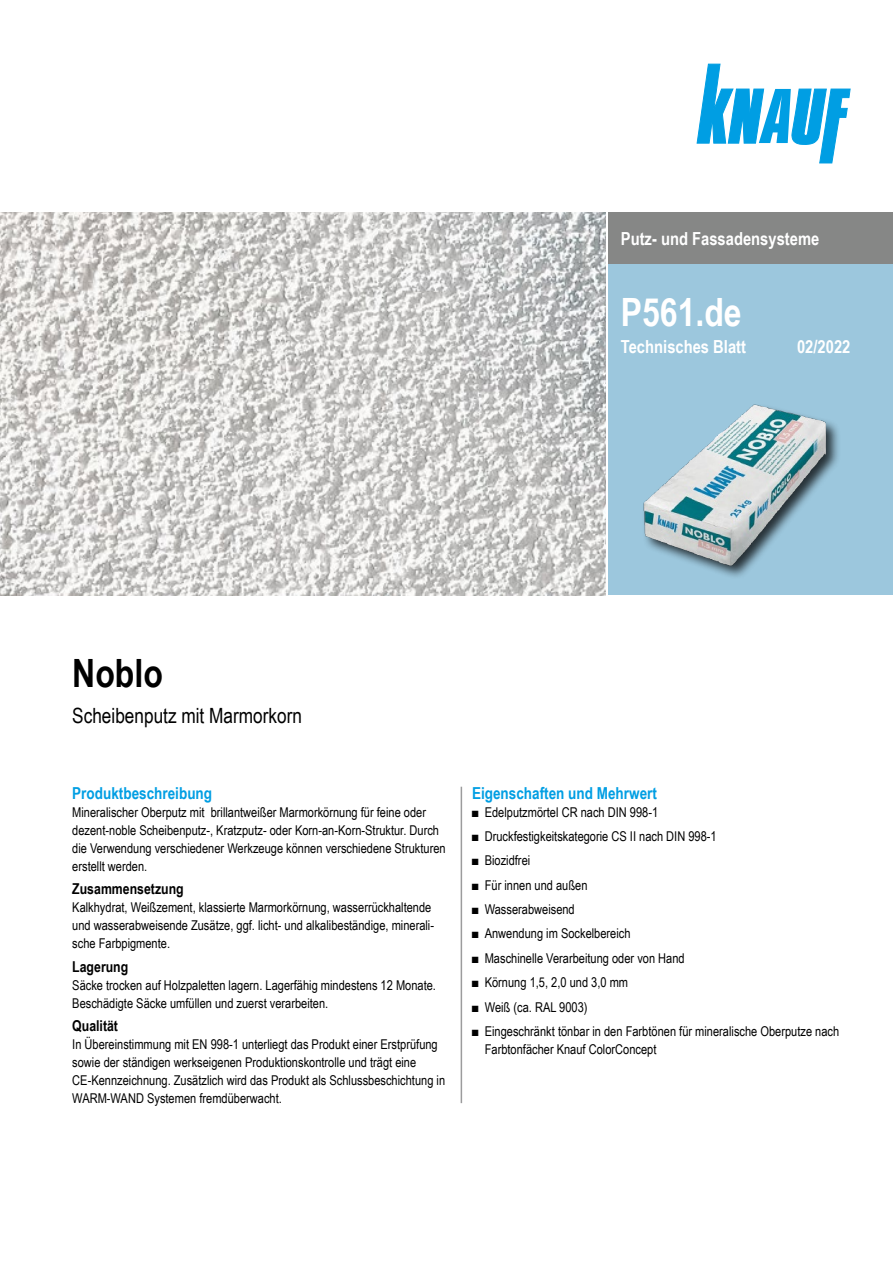
<style>
.page{position:relative;width:893px;height:1263px;background:#fff}
.page>*{position:absolute;margin:0;border:0;box-sizing:border-box;transform-origin:0 0}
.t1{font:700 39px "Arial Narrow";color:#fff}
.t2{font:700 39px "Arial Narrow";color:#000}
.t3{font:21px "Arial Narrow";color:#000}
.Ausgabe_TB{font:700 18px "Arial Narrow";color:#fff}
.Ue3_11cyan_TB{font:700 16.5px "Arial Narrow";color:#009ee3}
.Ue4_10schwarz_TB{font:700 15px "Arial Narrow";color:#000}
.Text_TB{font:13.5px/18px "Arial Narrow";color:#000}
</style>
<div class="page">
<div style="left:608px;top:213px;width:285px;height:382px;background:#9cc7dd"></div>
<div style="left:608px;top:213px;width:285px;height:51px;background:#868786"></div>
<div style="left:641px;top:403px;width:200px;height:177px;background:#000;opacity:.75"></div>
<img style="left:641px;top:403px;width:190px;height:167px">
<img style="left:0;top:213px;width:606px;height:382px">
<svg style="left:697px;top:64px;width:153px;height:99px"></svg>
<hr style="left:461px;top:787px;width:1px;height:316px;background:#9c9c9d">
<h3 class="Ausgabe_TB" style="left:621px;top:225px;width:200px">Putz- und Fassadensysteme</h3>
<h1 class="t1" style="left:621px;top:282px;width:122px">P561.de</h1>
<h3 class="Ausgabe_TB" style="left:621px;top:333px;width:127px">Technisches Blatt</h3>
<p class="Ausgabe_TB" style="left:797px;top:333px;width:55px">02/2022</p>
<h1 class="t2" style="left:72px;top:644px;width:92px">Noblo</h1>
<h2 class="t3" style="left:72px;top:700px;width:231px">Scheibenputz mit Marmorkorn</h2>
<p class="Ue3_11cyan_TB" style="left:72px;top:780px;width:141px">Produktbeschreibung</p>
<p class="Text_TB" style="left:72px;top:802px;width:375px">Mineralischer Oberputz mit brillantweißer Marmorkörnung für feine oder dezent-noble Scheibenputz-, Kratzputz- oder Korn-an-Korn-Struktur. Durch die Verwendung verschiedener Werkzeuge können verschiedene Strukturen erstellt werden.</p>
<p class="Ue4_10schwarz_TB" style="left:72px;top:877px;width:113px">Zusammensetzung</p>
<p class="Text_TB" style="left:72px;top:898px;width:363px">Kalkhydrat, Weißzement, klassierte Marmorkörnung, wasserrückhaltende und wasserabweisende Zusätze, ggf. licht- und alkalibeständige, minerali&shy;sche Farbpigmente.</p>
<p class="Ue4_10schwarz_TB" style="left:72px;top:955px;width:58px">Lagerung</p>
<p class="Text_TB" style="left:72px;top:975px;width:365px">Säcke trocken auf Holzpaletten lagern. Lagerfähig mindestens 12 Monate.<br>Beschädigte Säcke umfüllen und zuerst verarbeiten.</p>
<p class="Ue4_10schwarz_TB" style="left:72px;top:1014px;width:47px">Qualität</p>
<p class="Text_TB" style="left:72px;top:1035px;width:374px">In Übereinstimmung mit EN 998-1 unterliegt das Produkt einer Erstprüfung sowie der ständigen werkseigenen Produktionskontrolle und trägt eine CE‑Kennzeichnung. Zusätzlich wird das Produkt als Schlussbeschichtung in WARM-WAND Systemen fremdüberwacht.</p>
<p class="Ue3_11cyan_TB" style="left:472px;top:780px;width:186px">Eigenschaften und Mehrwert</p>
<p class="Text_TB" style="left:472px;top:802px;width:188px">■ Edelputzmörtel CR nach DIN 998-1</p>
<p class="Text_TB" style="left:472px;top:827px;width:246px">■ Druckfestigkeitskategorie CS II nach DIN 998-1</p>
<p class="Text_TB" style="left:472px;top:851px;width:60px">■ Biozidfrei</p>
<p class="Text_TB" style="left:472px;top:875px;width:117px">■ Für innen und außen</p>
<p class="Text_TB" style="left:472px;top:900px;width:104px">■ Wasserabweisend</p>
<p class="Text_TB" style="left:472px;top:924px;width:160px">■ Anwendung im Sockelbereich</p>
<p class="Text_TB" style="left:472px;top:948px;width:214px">■ Maschinelle Verarbeitung oder von Hand</p>
<p class="Text_TB" style="left:472px;top:973px;width:158px">■ Körnung 1,5, 2,0 und 3,0 mm</p>
<p class="Text_TB" style="left:472px;top:997px;width:117px">■ Weiß (ca. RAL 9003)</p>
<p class="Text_TB" style="left:485px;top:1022px;width:356px;text-indent:-13px">■ Eingeschränkt tönbar in den Farbtönen für mineralische Oberputze nach<br>Farbtonfächer Knauf ColorConcept</p>
</div>
